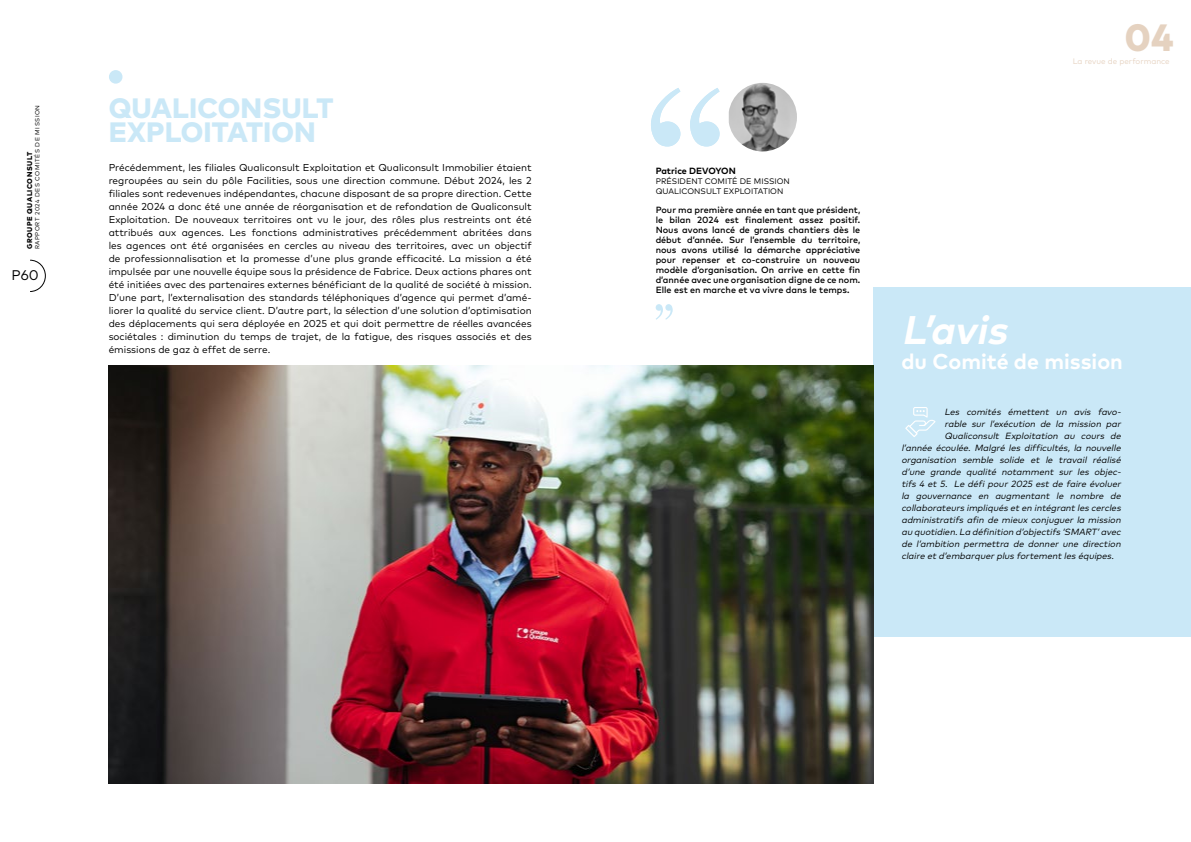
<style>
.page{position:relative;width:1191px;height:842px;background:#fff}
.page>*{position:absolute;margin:0;border:0;box-sizing:border-box;transform-origin:0 0}
.t1{font:italic 700 39.9px "Mark Pro";color:#fff}
.t2{font:800 38px "Mark Pro";color:#e5d2c0}
.t3{font:800 28px/24px "Mark Pro";letter-spacing:.005em;color:#cae8f7}
.t4{font:700 21.5px "Mark Pro";color:#fff}
.t5{font:14px "Mark Pro";color:#000}
.t6{font:10px/13px "Mark Pro";color:#000;text-align:justify}
.t7{font:italic 9px "Mark Pro";color:#000}
.t8{font:500 9px/10px "Mark Pro";color:#000;text-align:justify}
.t9{font:700 9px "Mark Pro";color:#000}
.t10{font:8px/10px "Mark Pro";letter-spacing:.005em;color:#000}
.t11{font:8px "Mark Pro";color:#e7d4c3}
.t12{font:800 7px "Mark Pro";letter-spacing:.08em;color:#000}
.t13{font:6px "Mark Pro";letter-spacing:.08em;color:#000}
</style>
<div class="page">
<div style="left:873px;top:287px;width:318px;height:349px;background:#cae8f7"></div>
<svg style="left:30px;top:260px;width:16px;height:32px"></svg>
<svg style="left:905px;top:407px;width:30px;height:30px"></svg>
<div style="left:109px;top:70px;width:13px;height:14px;background:#cae8f7;border-radius:50%"></div>
<svg style="left:655px;top:304px;width:17px;height:16px"></svg>
<img style="left:729px;top:83px;width:68px;height:68px">
<svg style="left:651px;top:88px;width:68px;height:58px"></svg>
<img style="left:109px;top:365px;width:764px;height:419px">
<p class="t13" style="left:33px;top:249px;width:146px;rotate:-90deg">RAPPORT 2024 DES COMITÉS DE MISSION</p>
<h3 class="t5" style="left:11px;top:264px;width:29px">P60</h3>
<p class="t12" style="left:24px;top:249px;width:99px;rotate:-90deg">GROUPE QUALICONSULT</p>
<h3 class="t3" style="left:109px;top:93px;width:226px">QUALICONSULT<br>EXPLOITATION</h3>
<p class="t6" style="left:109px;top:160px;width:424px">Précédemment, les filiales Qualiconsult Exploitation et Qualiconsult Immobilier étaient regroupées au sein du pôle Facilities, sous une direction commune. Début 2024, les 2 filiales sont redevenues indépendantes, chacune disposant de sa propre direction. Cette année 2024 a donc été une année de réorganisation et de refondation de Qualiconsult Exploitation. De nouveaux territoires ont vu le jour, des rôles plus restreints ont été attribués aux agences. Les fonctions administratives précédemment abritées dans les agences ont été organisées en cercles au niveau des territoires, avec un objectif de professionnalisation et la promesse d’une plus grande efficacité. La mission a été impulsée par une nouvelle équipe sous la présidence de Fabrice. Deux actions phares ont été initiées avec des partenaires externes bénéficiant de la qualité de société à mission.<br>D’une part, l’externalisation des standards téléphoniques d’agence qui permet d’amé&shy;liorer la qualité du service client. D’autre part, la sélection d’une solution d’optimisation des déplacements qui sera déployée en 2025 et qui doit permettre de réelles avancées sociétales : diminution du temps de trajet, de la fatigue, des risques associés et des émissions de gaz à effet de serre.</p>
<p class="t9" style="left:655px;top:164px;width:82px">Patrice DEVOYON</p>
<p class="t10" style="left:655px;top:175px;width:136px">PRÉSIDENT COMITÉ DE MISSION<br>QUALICONSULT EXPLOITATION</p>
<p class="t8" style="left:655px;top:204px;width:206px">Pour ma première année en tant que président, le bilan 2024 est finalement assez positif.<br>Nous avons lancé de grands chantiers dès le début d’année. Sur l’ensemble du territoire, nous avons utilisé la démarche appréciative pour repenser et co-construire un nouveau modèle d’organisation. On arrive en cette fin d’année avec une organisation digne de ce nom.<br>Elle est en marche et va vivre dans le temps.</p>
<h2 class="t2" style="left:1124px;top:8px;width:51px">04</h2>
<p class="t11" style="left:1072px;top:56px;width:98px">La revue de performance</p>
<h1 class="t1" style="left:901px;top:300px;width:117px">L’avis</h1>
<h3 class="t4" style="left:901px;top:345px;width:223px">du Comité de mission</h3>
<p class="t7" style="left:944px;top:405px;width:180px">Les comités émettent un avis favo-</p>
<p class="t7" style="left:944px;top:417px;width:180px">rable sur l’exécution de la mission par</p>
<p class="t7" style="left:944px;top:429px;width:180px">Qualiconsult Exploitation au cours de</p>
<p class="t7" style="left:901px;top:441px;width:223px">l’année écoulée. Malgré les difficultés, la nouvelle</p>
<p class="t7" style="left:901px;top:453px;width:223px">organisation semble solide et le travail réalisé</p>
<p class="t7" style="left:901px;top:465px;width:223px">d’une grande qualité notamment sur les objec-</p>
<p class="t7" style="left:901px;top:477px;width:223px">tifs 4 et 5. Le défi pour 2025 est de faire évoluer</p>
<p class="t7" style="left:901px;top:489px;width:223px">la gouvernance en augmentant le nombre de</p>
<p class="t7" style="left:901px;top:501px;width:223px">collaborateurs impliqués eten intégrantles cercles</p>
<p class="t7" style="left:901px;top:513px;width:223px">administratifs afin de mieux conjuguer la mission</p>
<p class="t7" style="left:901px;top:525px;width:223px">au quotidien.La définition d’objectifs ‘SMART’avec</p>
<p class="t7" style="left:901px;top:537px;width:223px">de l’ambition permettra de donner une direction</p>
<p class="t7" style="left:901px;top:549px;width:216px">claire etd’embarquerplus fortementles équipes.</p>
</div>
